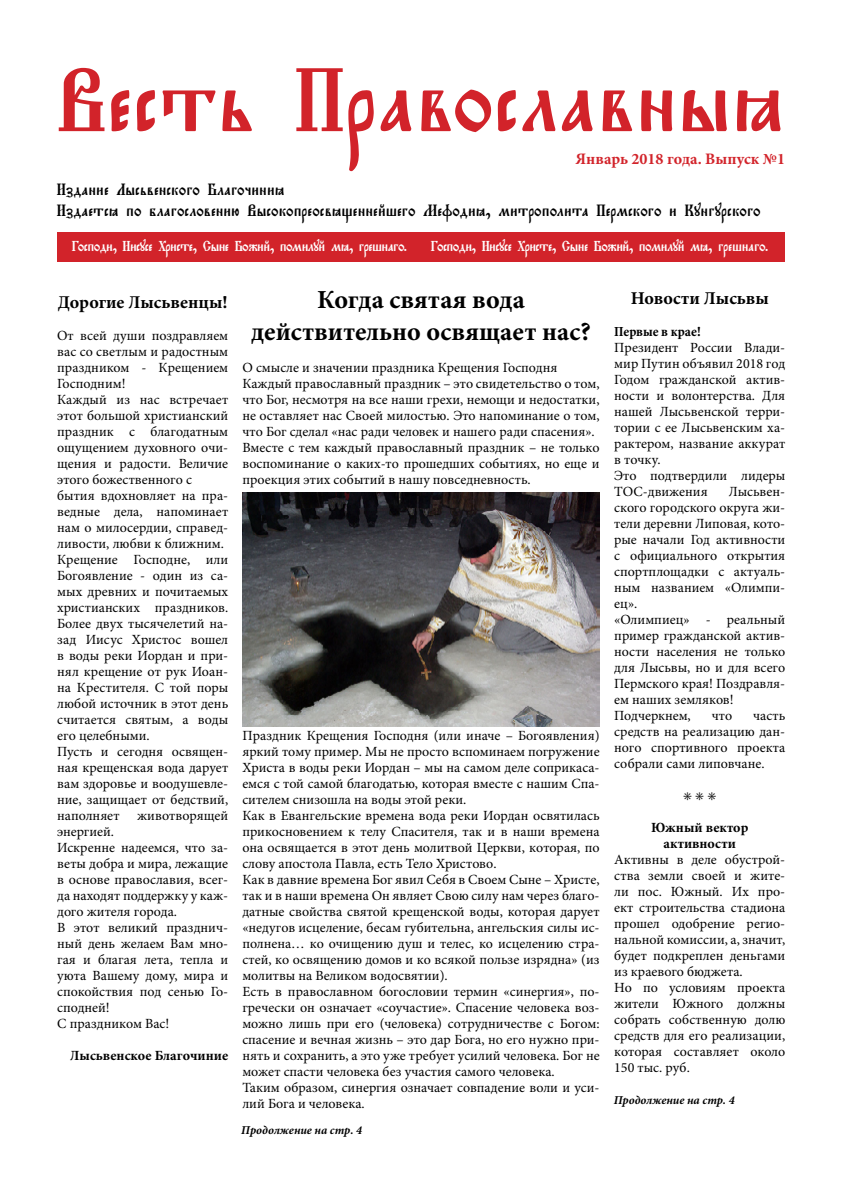
<style>
.page{position:relative;width:842px;height:1191px;background:#fff}
.page>*{position:absolute;margin:0;border:0;box-sizing:border-box;transform-origin:0 0}
.t1{font:93px "Triodion Ucs";color:#d2232a}
.t2{font:700 26px/32px "Minion Pro";color:#000;text-align:center}
.t3{font:700 18px "Minion Pro";color:#000}
.t4{font:17px/21px "Triodion Ucs";color:#000}
.t5{font:700 16px "Minion Pro";color:#d2232a}
.t6{font:15px "Triodion Ucs";letter-spacing:-.04em;color:#fff}
.t7{font:14px/16px "Minion Pro";color:#000}
.t8{font:700 14px/16px "Minion Pro";color:#000;text-align:center}
.t9{font:700 condensed 14px "Minion Pro";color:#000}
.t10{font:italic 700 12px "Minion Pro";color:#000}
</style>
<div class="page">
<div style="left:57px;top:232px;width:728px;height:30px;background:#d2232a"></div>
<img style="left:242px;top:493px;width:358px;height:233px">
<h1 class="t1" style="left:57px;top:45px;width:730px">Весть Православныя</h1>
<p class="t4" style="left:57px;top:179px;width:706px">Издание Лысьвенского Благочиния<br>Издается по благословению Высокопреосвященнейшего Мефодия, митрополита Пермского и Кунгурского</p>
<p class="t5" style="left:575px;top:148px;width:211px">Январь 2018 года. Выпуск №1</p>
<p class="t6" style="left:72px;top:237px;width:337px">Господи, Иисусе Христе, Сыне Божий, помилуй мя, грешнаго.</p>
<p class="t6" style="left:431px;top:237px;width:339px">Господи, Иисусе Христе, Сыне Божий, помилуй мя, грешнаго.</p>
<p class="t3" style="left:58px;top:290px;width:171px">Дорогие Лысьвенцы!</p>
<p class="t7" style="left:57px;top:328px;width:173px">От всей души поздравляем вас со светлым и радостным праздником - Крещением<br>Господним!<br>Каждый из нас встречает этот большой христианский праздник с благодатным ощущением духовного очи&shy;щения и радости. Величие этого божественного с бытия вдохновляет на пра&shy;ведные дела, напоминает нам о милосердии, справед&shy;ливости, любви к ближним.<br>Крещение Господне, или<br>Богоявление - один из са&shy;мых древних и почитаемых христианских праздников.<br>Более двух тысячелетий на&shy;зад Иисус Христос вошел в воды реки Иордан и при&shy;нял крещение от рук Иоан&shy;на Крестителя. С той поры любой источник в этот день считается святым, а воды его целебными.<br>Пусть и сегодня освящен&shy;ная крещенская вода дарует вам здоровье и воодушевле&shy;ние, защищает от бедствий, наполняет животворящей энергией.<br>Искренне надеемся, что за&shy;веты добра и мира, лежащие в основе православия, всег&shy;да находят поддержку у каж&shy;дого жителя города.<br>В этот великий празднич&shy;ный день желаем Вам мно&shy;гая и благая лета, тепла и уюта Вашему дому, мира и спокойствия под сенью Го&shy;сподней!<br>С праздником Вас!</p>
<p class="t8" style="left:70px;top:1047px;width:159px">Лысьвенское Благочиние</p>
<h2 class="t2" style="left:251px;top:283px;width:341px">Когда святая вода действительно освящает нас?</h2>
<p class="t7" style="left:242px;top:360px;width:359px">О смысле и значении праздника Крещения Господня Каждый православный праздник – это свидетельство о том, что Бог, несмотря на все наши грехи, немощи и недостатки, не оставляет нас Своей милостью. Это напоминание о том, что Бог сделал «нас ради человек и нашего ради спасения».<br>Вместе с тем каждый православный праздник – не только воспоминание о каких-то прошедших событиях, но еще и проекция этих событий в нашу повседневность.</p>
<p class="t3" style="left:631px;top:286px;width:140px">Новости Лысьвы</p>
<p class="t9" style="left:614px;top:322px;width:88px">Первые в крае!</p>
<p class="t7" style="left:614px;top:340px;width:173px">Президент России Влади&shy;мир Путин объявил 2018 год<br>Годом гражданской актив&shy;ности и волонтерства. Для нашей Лысьвенской терри&shy;тории с ее Лысьвенским ха&shy;рактером, название аккурат в точку.<br>Это подтвердили лидеры<br>ТОС-движения</p>
<p class="t7" style="left:614px;top:484px;width:173px;text-indent:114px">Лысьвен&shy;ского городского округа жи&shy;тели деревни Липовая, кото&shy;рые начали Год активности с официального открытия спортплощадки с актуаль&shy;ным названием «Олимпи&shy;ец».<br>«Олимпиец» - реальный пример гражданской актив&shy;ности населения не только для Лысьвы, но и для всего<br>Пермского края! Поздравля&shy;ем наших земляков!<br>Подчеркнем,</p>
<p class="t7" style="left:614px;top:708px;width:173px;text-align:justify;text-indent:139px">часть средств на реализацию дан&shy;ного спортивного проекта собрали сами липовчане.</p>
<p class="t7" style="left:683px;top:788px;width:35px">✳ ✳ ✳</p>
<p class="t8" style="left:651px;top:819px;width:99px">Южный вектор активности</p>
<p class="t7" style="left:614px;top:852px;width:173px">Активны в деле обустрой&shy;ства земли своей и жите&shy;ли пос. Южный. Их про&shy;ект строительства стадиона прошел одобрение регио&shy;нальной комиссии, а, значит, будет подкреплен деньгами из краевого бюджета.<br>Но по условиям проекта жители Южного должны собрать собственную долю средств для его реализации, которая составляет около<br>150 тыс. руб.</p>
<p class="t7" style="left:712px;top:708px;width:22px">что</p>
<p class="t7" style="left:242px;top:728px;width:359px">Праздник Крещения Господня (или иначе – Богоявления) яркий тому пример. Мы не просто вспоминаем погружение Христа в воды реки Иордан – мы на самом деле соприкаса&shy;емся с той самой благодатью, которая вместе с нашим Спа&shy;сителем снизошла на воды этой реки.<br>Как в Евангельские времена вода реки Иордан освятилась прикосновением к телу Спасителя, так и в наши времена она освящается в этот день молитвой Церкви, которая, по слову апостола Павла, есть Тело Христово.<br>Как в давние времена Бог явил Себя в Своем Сыне – Христе, так и в наши времена Он являет Свою силу нам через благо&shy;датные свойства святой крещенской воды, которая дарует «недугов исцеление, бесам губительна, ангельския силы ис&shy;полнена… ко очищению душ и телес, ко исцелению стра&shy;стей, ко освящению домов и ко всякой пользе изрядна» (из молитвы на Великом водосвятии).<br>Есть в православном богословии термин «синергия», по&shy;гречески он означает «соучастие». Спасение человека воз&shy;можно лишь при его (человека) сотрудничестве с Богом: спасение и вечная жизнь – это дар Бога, но его нужно при&shy;нять и сохранить, а это уже требует усилий человека. Бог не может спасти человека без участия самого человека.<br>Таким образом, синергия означает совпадение воли и уси&shy;лий Бога и человека.</p>
<p class="t10" style="left:241px;top:1121px;width:122px">Продолжение на стр. 4</p>
<p class="t10" style="left:614px;top:1091px;width:122px">Продолжение на стр. 4</p>
</div>
